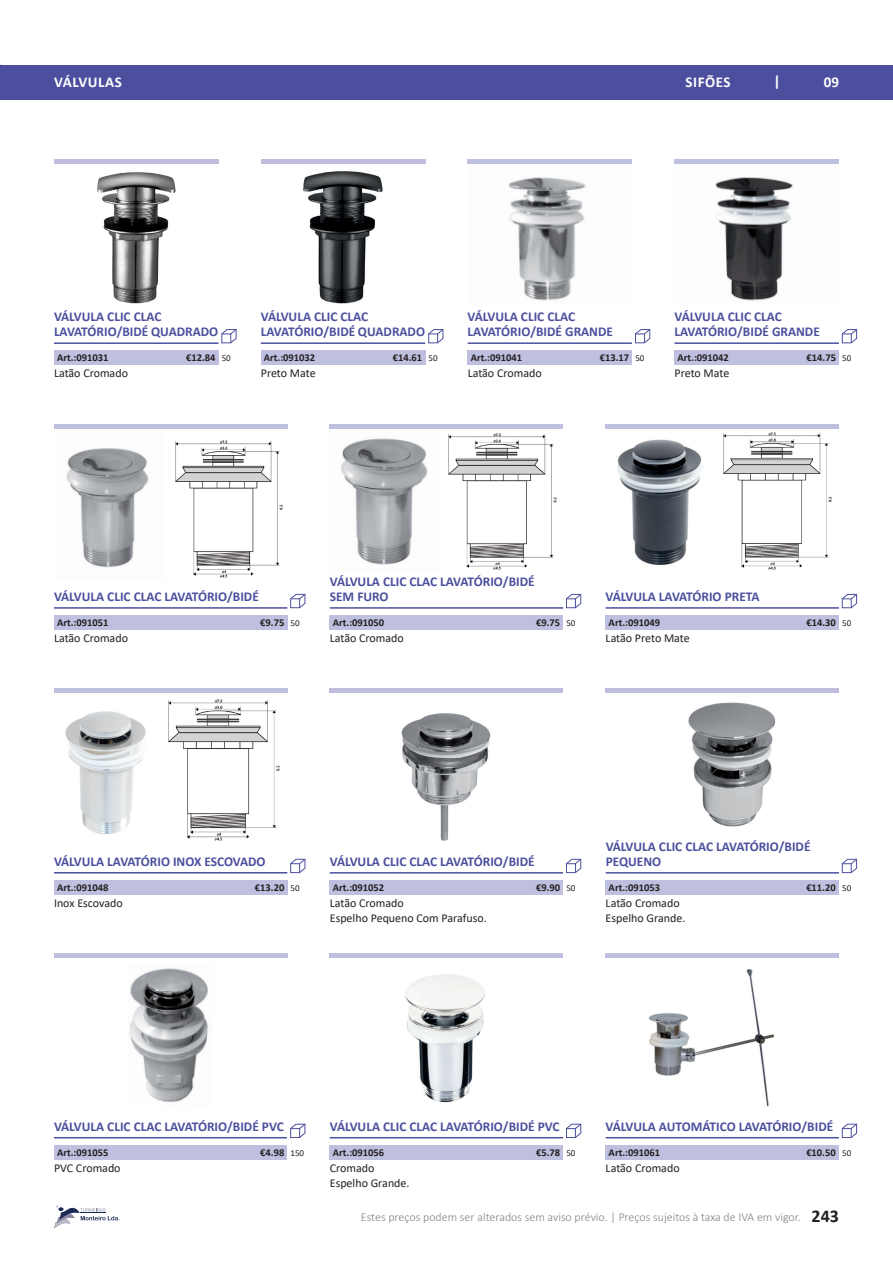
<style>
.page{position:relative;width:893px;height:1263px;background:#fff}
.page>*{position:absolute;margin:0;border:0;box-sizing:border-box;transform-origin:0 0}
.t1{font:700 15px "Calibri";letter-spacing:.04em;color:#fff}
.t2{font:700 13.5px/15px "Calibri";color:#4c509e}
.t3{font:12px/15px "Calibri";color:#231f20}
.t4{font:300 12px "Calibri";color:#808285}
.t5{font:700 10.5px "Calibri";color:#231f20}
.t6{font:9px "Calibri";color:#231f20}
.s1{font-weight:700;font-size:18px;color:#231f20}
</style>
<div class="page">
<div style="left:0;top:65px;width:893px;height:34px;background:#4d4f9e"></div>
<svg style="left:54px;top:1205px;width:66px;height:23px"></svg>
<img style="left:468px;top:163px;width:164px;height:138px">
<img style="left:674px;top:163px;width:165px;height:138px">
<div style="left:54px;top:350px;width:164px;height:15px;background:#bfbfdf"></div>
<div style="left:261px;top:350px;width:164px;height:15px;background:#bfbfdf"></div>
<div style="left:468px;top:350px;width:164px;height:15px;background:#bfbfdf"></div>
<div style="left:674px;top:350px;width:165px;height:15px;background:#bfbfdf"></div>
<hr style="left:54px;top:342px;width:164px;height:2px;background:#4c509e">
<hr style="left:261px;top:342px;width:164px;height:2px;background:#4c509e">
<hr style="left:468px;top:342px;width:164px;height:2px;background:#4c509e">
<hr style="left:674px;top:342px;width:165px;height:2px;background:#4c509e">
<img style="left:97px;top:172px;width:79px;height:132px">
<img style="left:303px;top:171px;width:80px;height:133px">
<hr style="left:261px;top:159px;width:164px;height:4px;background:#bfbede">
<hr style="left:468px;top:159px;width:164px;height:4px;background:#bfbfdf">
<hr style="left:674px;top:159px;width:165px;height:4px;background:#bfbfdf">
<hr style="left:54px;top:159px;width:164px;height:4px;background:#bfbede">
<div style="left:54px;top:615px;width:233px;height:15px;background:#bfbfdf"></div>
<hr style="left:54px;top:607px;width:233px;height:2px;background:#4c509e">
<img style="left:66px;top:448px;width:83px;height:120px">
<img style="left:175px;top:440px;width:108px;height:138px">
<hr style="left:54px;top:424px;width:233px;height:4px;background:#bfbfdf">
<div style="left:330px;top:615px;width:233px;height:15px;background:#bfbfdf"></div>
<hr style="left:330px;top:607px;width:233px;height:2px;background:#4c509e">
<img style="left:330px;top:428px;width:112px;height:137px">
<img style="left:449px;top:433px;width:108px;height:137px">
<hr style="left:330px;top:424px;width:233px;height:4px;background:#bfbfdf">
<div style="left:606px;top:615px;width:233px;height:15px;background:#bfbfdf"></div>
<hr style="left:606px;top:607px;width:233px;height:2px;background:#4c509e">
<img style="left:606px;top:428px;width:111px;height:137px">
<img style="left:724px;top:432px;width:108px;height:138px">
<hr style="left:606px;top:424px;width:233px;height:4px;background:#bfbfdf">
<div style="left:54px;top:880px;width:233px;height:15px;background:#bfbfdf"></div>
<hr style="left:54px;top:872px;width:233px;height:1px;background:#4c509e">
<img style="left:65px;top:711px;width:81px;height:124px">
<img style="left:169px;top:699px;width:111px;height:142px">
<hr style="left:54px;top:689px;width:233px;height:4px;background:#bfbfdf">
<svg style="left:635px;top:329px;width:15px;height:14px"></svg>
<svg style="left:842px;top:329px;width:15px;height:14px"></svg>
<svg style="left:290px;top:594px;width:15px;height:14px"></svg>
<svg style="left:566px;top:594px;width:15px;height:14px"></svg>
<svg style="left:842px;top:594px;width:15px;height:14px"></svg>
<svg style="left:290px;top:859px;width:15px;height:14px"></svg>
<svg style="left:221px;top:329px;width:15px;height:14px"></svg>
<svg style="left:428px;top:329px;width:15px;height:14px"></svg>
<div style="left:330px;top:880px;width:233px;height:15px;background:#bfbfdf"></div>
<div style="left:606px;top:880px;width:233px;height:15px;background:#bfbfdf"></div>
<hr style="left:330px;top:872px;width:233px;height:1px;background:#4c509e">
<hr style="left:606px;top:872px;width:233px;height:1px;background:#4c509e">
<img style="left:401px;top:713px;width:90px;height:128px">
<img style="left:688px;top:702px;width:87px;height:125px">
<hr style="left:606px;top:689px;width:233px;height:4px;background:#bfbede">
<hr style="left:330px;top:689px;width:233px;height:4px;background:#bfbede">
<svg style="left:842px;top:859px;width:15px;height:14px"></svg>
<svg style="left:566px;top:859px;width:15px;height:14px"></svg>
<div style="left:54px;top:1145px;width:233px;height:15px;background:#bfbfdf"></div>
<div style="left:330px;top:1145px;width:233px;height:15px;background:#bfbfdf"></div>
<hr style="left:54px;top:1137px;width:233px;height:1px;background:#4c509e">
<hr style="left:330px;top:1137px;width:233px;height:1px;background:#4c509e">
<img style="left:129px;top:968px;width:80px;height:134px">
<img style="left:405px;top:974px;width:80px;height:129px">
<hr style="left:54px;top:954px;width:233px;height:4px;background:#bfbfdf">
<hr style="left:330px;top:954px;width:233px;height:4px;background:#bfbfdf">
<svg style="left:290px;top:1124px;width:15px;height:14px"></svg>
<svg style="left:566px;top:1124px;width:15px;height:14px"></svg>
<div style="left:606px;top:1145px;width:233px;height:15px;background:#bfbfdf"></div>
<hr style="left:606px;top:1137px;width:233px;height:1px;background:#4c509e">
<img style="left:649px;top:969px;width:126px;height:138px">
<hr style="left:606px;top:954px;width:233px;height:4px;background:#bfbfdf">
<svg style="left:842px;top:1124px;width:15px;height:14px"></svg>
<p class="t1" style="left:54px;top:71px;width:69px">VÁLVULAS</p>
<p class="t1" style="left:685px;top:71px;width:47px">SIFÕES</p>
<p class="t1" style="left:773px;top:71px;width:9px">|</p>
<p class="t1" style="left:824px;top:71px;width:17px">09</p>
<p class="t2" style="left:54px;top:309px;width:166px">VÁLVULA CLIC CLAC<br>LAVATÓRIO/BIDÉ QUADRADO</p>
<p class="t2" style="left:261px;top:309px;width:166px">VÁLVULA CLIC CLAC<br>LAVATÓRIO/BIDÉ QUADRADO</p>
<p class="t2" style="left:468px;top:309px;width:147px">VÁLVULA CLIC CLAC<br>LAVATÓRIO/BIDÉ GRANDE</p>
<p class="t2" style="left:674px;top:309px;width:147px">VÁLVULA CLIC CLAC<br>LAVATÓRIO/BIDÉ GRANDE</p>
<p class="t5" style="left:57px;top:350px;width:53px">Art.:091031</p>
<p class="t5" style="left:186px;top:350px;width:31px">€12.84</p>
<p class="t5" style="left:264px;top:350px;width:53px">Art.:091032</p>
<p class="t5" style="left:393px;top:350px;width:31px">€14.61</p>
<p class="t5" style="left:471px;top:350px;width:53px">Art.:091041</p>
<p class="t5" style="left:600px;top:350px;width:31px">€13.17</p>
<p class="t5" style="left:677px;top:350px;width:53px">Art.:091042</p>
<p class="t5" style="left:807px;top:350px;width:31px">€14.75</p>
<p class="t6" style="left:222px;top:352px;width:11px">50</p>
<p class="t6" style="left:428px;top:352px;width:11px">50</p>
<p class="t6" style="left:635px;top:352px;width:11px">50</p>
<p class="t6" style="left:842px;top:352px;width:11px">50</p>
<p class="t3" style="left:54px;top:366px;width:76px">Latão Cromado</p>
<p class="t3" style="left:261px;top:366px;width:56px">Preto Mate</p>
<p class="t3" style="left:468px;top:366px;width:76px">Latão Cromado</p>
<p class="t3" style="left:674px;top:366px;width:56px">Preto Mate</p>
<p class="t2" style="left:330px;top:574px;width:206px">VÁLVULA CLIC CLAC LAVATÓRIO/BIDÉ<br>SEM FURO</p>
<p class="t3" style="left:330px;top:630px;width:76px">Latão Cromado</p>
<p class="t2" style="left:54px;top:589px;width:206px">VÁLVULA CLIC CLAC LAVATÓRIO/BIDÉ</p>
<p class="t2" style="left:606px;top:589px;width:155px">VÁLVULA LAVATÓRIO PRETA</p>
<p class="t3" style="left:606px;top:630px;width:86px">Latão Preto Mate</p>
<p class="t5" style="left:57px;top:615px;width:53px">Art.:091051</p>
<p class="t5" style="left:260px;top:615px;width:26px">€9.75</p>
<p class="t5" style="left:333px;top:615px;width:53px">Art.:091050</p>
<p class="t5" style="left:536px;top:615px;width:26px">€9.75</p>
<p class="t5" style="left:609px;top:615px;width:53px">Art.:091049</p>
<p class="t5" style="left:806px;top:615px;width:31px">€14.30</p>
<p class="t6" style="left:291px;top:617px;width:11px">50</p>
<p class="t6" style="left:566px;top:617px;width:11px">50</p>
<p class="t6" style="left:842px;top:617px;width:11px">50</p>
<p class="t3" style="left:54px;top:630px;width:76px">Latão Cromado</p>
<p class="t2" style="left:54px;top:854px;width:213px">VÁLVULA LAVATÓRIO INOX ESCOVADO</p>
<p class="t3" style="left:54px;top:895px;width:70px">Inox Escovado</p>
<p class="t5" style="left:57px;top:880px;width:53px">Art.:091048</p>
<p class="t5" style="left:255px;top:880px;width:31px">€13.20</p>
<p class="t6" style="left:291px;top:882px;width:11px">50</p>
<p class="t2" style="left:330px;top:854px;width:206px">VÁLVULA CLIC CLAC LAVATÓRIO/BIDÉ</p>
<p class="t2" style="left:606px;top:839px;width:206px">VÁLVULA CLIC CLAC LAVATÓRIO/BIDÉ<br>PEQUENO</p>
<p class="t5" style="left:333px;top:880px;width:53px">Art.:091052</p>
<p class="t5" style="left:536px;top:880px;width:26px">€9.90</p>
<p class="t5" style="left:609px;top:880px;width:53px">Art.:091053</p>
<p class="t5" style="left:806px;top:880px;width:31px">€11.20</p>
<p class="t6" style="left:566px;top:882px;width:11px">50</p>
<p class="t6" style="left:842px;top:882px;width:11px">50</p>
<p class="t3" style="left:330px;top:895px;width:159px">Latão Cromado<br>Espelho Pequeno Com Parafuso.</p>
<p class="t3" style="left:606px;top:895px;width:81px">Latão Cromado<br>Espelho Grande.</p>
<p class="t2" style="left:54px;top:1119px;width:231px">VÁLVULA CLIC CLAC LAVATÓRIO/BIDÉ PVC</p>
<p class="t2" style="left:330px;top:1119px;width:231px">VÁLVULA CLIC CLAC LAVATÓRIO/BIDÉ PVC</p>
<p class="t6" style="left:291px;top:1146px;width:15px">150</p>
<p class="t6" style="left:566px;top:1146px;width:11px">50</p>
<p class="t5" style="left:57px;top:1145px;width:53px">Art.:091055</p>
<p class="t5" style="left:260px;top:1145px;width:26px">€4.98</p>
<p class="t5" style="left:333px;top:1145px;width:53px">Art.:091056</p>
<p class="t5" style="left:536px;top:1145px;width:26px">€5.78</p>
<p class="t2" style="left:606px;top:1119px;width:229px">VÁLVULA AUTOMÁTICO LAVATÓRIO/BIDÉ</p>
<p class="t5" style="left:609px;top:1145px;width:53px">Art.:091061</p>
<p class="t5" style="left:806px;top:1145px;width:31px">€10.50</p>
<p class="t6" style="left:842px;top:1146px;width:11px">50</p>
<p class="t3" style="left:54px;top:1160px;width:68px">PVC Cromado</p>
<p class="t3" style="left:330px;top:1160px;width:81px">Cromado<br>Espelho Grande.</p>
<p class="t3" style="left:606px;top:1160px;width:76px">Latão Cromado</p>
<p class="t4" style="left:361px;top:1209px;width:480px">Estes preços podem ser alterados sem aviso prévio. | Preços sujeitos à taxa de IVA em vigor. <span class="s1">243</span></p>
</div>
